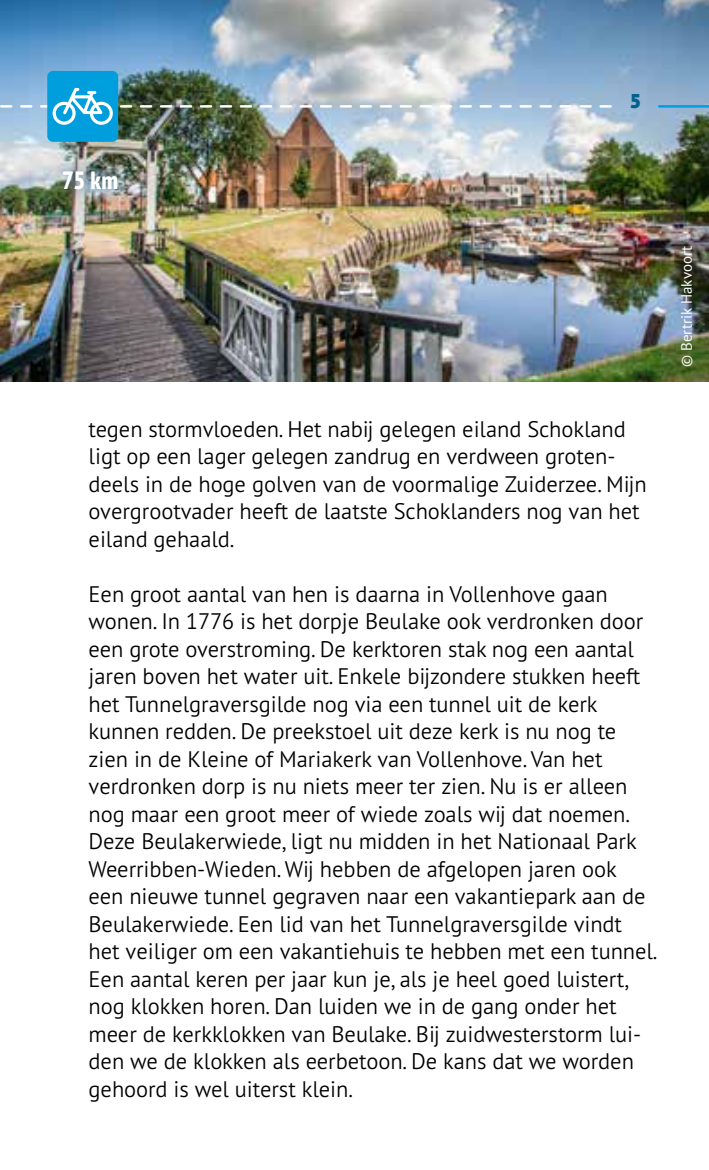
<style>
.page{position:relative;width:709px;height:1170px;background:#fff}
.page>*{position:absolute;margin:0;border:0;box-sizing:border-box;transform-origin:0 0}
.t1{font:800 condensed 25px "PT Sans Pro";color:#fff}
.t2{font:300 22.5px/27.5px "PT Sans Pro";letter-spacing:-.005em;color:#000}
.t3{font:900 20px "PT Sans Pro";color:#00628b}
.t4{font:15px "PT Sans";color:#fff}
</style>
<div class="page">
<img style="left:0;top:0;width:709px;height:381px">
<div style="left:50px;top:157px;width:81px;height:45px;background:#004170;opacity:.75"></div>
<div style="left:47px;top:71px;width:71px;height:71px;background:#009edc;border-radius:6px"></div>
<img style="left:1px;top:88px;width:609px;height:37px">
<hr style="left:659px;top:105px;width:50px;height:3px;background:#009fe3">
<p class="t3" style="left:629px;top:87px;width:14px">5</p>
<p class="t1" style="left:62px;top:164px;width:58px">75 km</p>
<p class="t2" style="left:89px;top:414px;width:559px">tegen stormvloeden. Het nabij gelegen eiland Schokland ligt op een lager gelegen zandrug en verdween groten&shy;deels in de hoge golven van de voormalige Zuiderzee. Mijn overgrootvader heeft de laatste Schoklanders nog van het eiland gehaald.</p>
<p class="t2" style="left:89px;top:579px;width:570px">Een groot aantal van hen is daarna in Vollenhove gaan wonen. In 1776 is het dorpje Beulake ook verdronken door een grote overstroming. De kerktoren stak nog een aantal jaren boven het water uit. Enkele bijzondere stukken heeft het Tunnelgraversgilde nog via een tunnel uit de kerk kunnen redden. De preekstoel uit deze kerk is nu nog te zien in de Kleine of Mariakerk van Vollenhove. Van het verdronken dorp is nu niets meer ter zien. Nu is er alleen nog maar een groot meer of wiede zoals wij dat noemen.<br>Deze Beulakerwiede, ligt nu midden in het Nationaal Park Weerribben-Wieden. Wij hebben de afgelopen jaren ook<br>een nieuwe tunnel gegraven naar een vakantiepark aan de Beulakerwiede. Een lid van het Tunnelgraversgilde vindt het veiliger om een vakantiehuis te hebben met een tunnel.<br>Een aantal keren per jaar kun je, als je heel goed luistert, nog klokken horen. Dan luiden we in de gang onder het meer de kerkklokken van Beulake. Bij zuidwesterstorm lui&shy;den we de klokken als eerbetoon. De kans dat we worden gehoord is wel uiterst klein.</p>
<p class="t4" style="left:677px;top:367px;width:123px;rotate:-90deg">© Bertrik Hakvoort</p>
</div>
